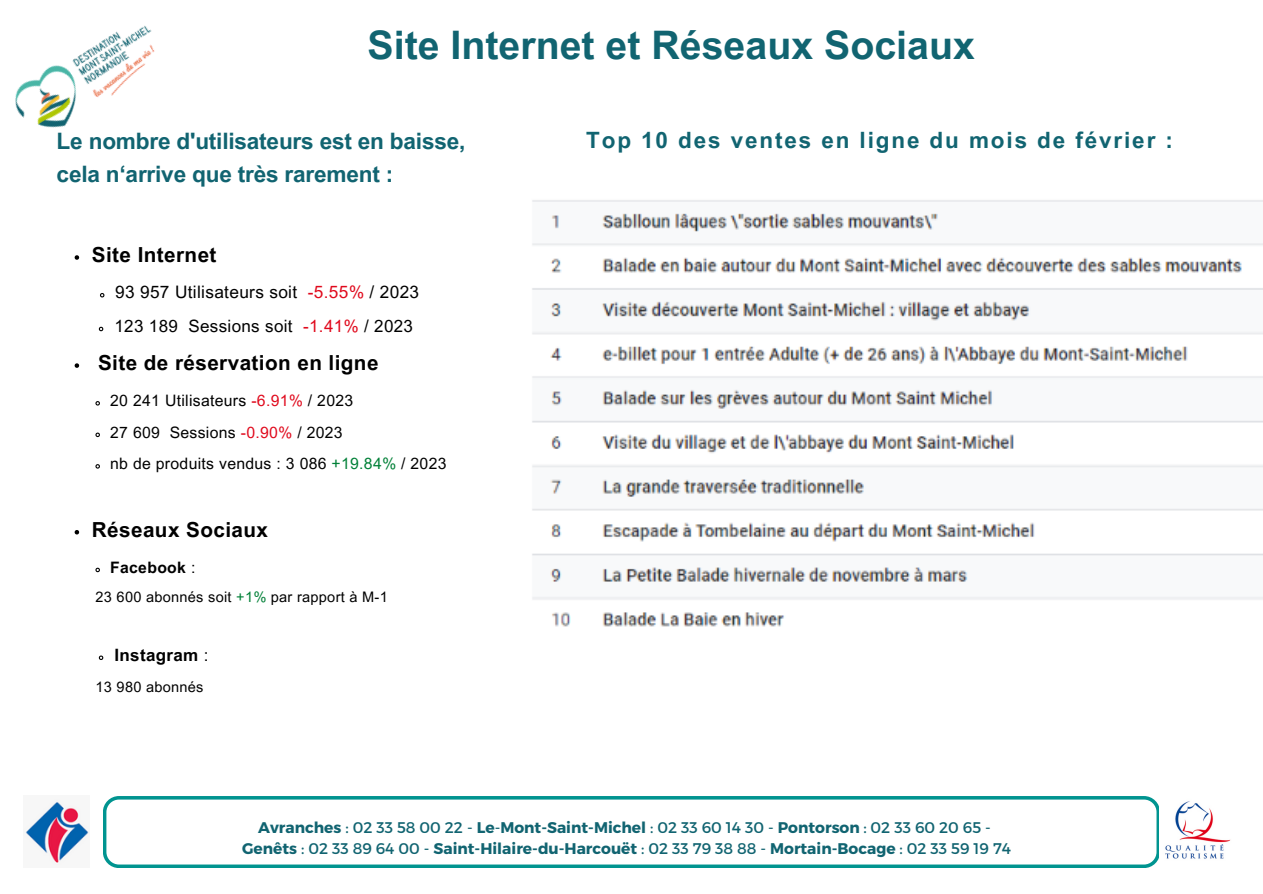
<style>
.page{position:relative;width:1263px;height:894px;background:#fff}
.page>*{position:absolute;margin:0;border:0;box-sizing:border-box;transform-origin:0 0}
.t1{font:700 39.3px "Arial MT Pro";color:#116471}
.t2{font:700 22.65px/32.7px "Arial MT Pro";letter-spacing:-.01em;color:#116471}
.t3{font:700 22.5px "Arial MT Pro";letter-spacing:.085em;color:#116471}
.t4{font:700 20.7px "Arial MT Pro";letter-spacing:.02em;color:#000}
.t5{font:17.25px "Arial MT Pro";letter-spacing:.02em;color:#000}
.t6{font:16.95px "Arial MT Pro";letter-spacing:.02em;color:#000}
.t7{font:700 16.95px "Arial MT Pro";letter-spacing:.02em;color:#000}
.t8{font:15.75px/31.5px "Arial MT Pro";letter-spacing:.02em;color:#000}
.t9{font:700 15.75px "Arial MT Pro";letter-spacing:.02em;color:#000}
.t10{font:700 15.45px/21.3px "Montserrat";color:#116471;text-align:center}
.t11{font:14.55px "Arial MT Pro";letter-spacing:.02em;color:#000}
.s1{color:#e0091c}
.s2{color:#008037}
.s3{font-weight:400}
</style>
<div class="page">
<img style="left:15px;top:25px;width:140px;height:103px">
<svg style="left:103px;top:796px;width:1056px;height:71px"></svg>
<img style="left:1165px;top:801px;width:66px;height:58px">
<img style="left:25px;top:800px;width:64px;height:65px">
<img style="left:532px;top:200px;width:731px;height:427px">
<svg style="left:75px;top:255px;width:4px;height:5px"></svg>
<svg style="left:100px;top:293px;width:5px;height:5px"></svg>
<svg style="left:98px;top:326px;width:6px;height:6px"></svg>
<svg style="left:75px;top:363px;width:4px;height:5px"></svg>
<svg style="left:95px;top:401px;width:5px;height:5px"></svg>
<svg style="left:95px;top:432px;width:5px;height:6px"></svg>
<svg style="left:95px;top:464px;width:5px;height:5px"></svg>
<svg style="left:75px;top:530px;width:4px;height:4px"></svg>
<svg style="left:95px;top:567px;width:5px;height:6px"></svg>
<svg style="left:98px;top:655px;width:6px;height:5px"></svg>
<h1 class="t1" style="left:368px;top:30px;width:609px">Site Internet et Réseaux Sociaux</h1>
<h2 class="t2" style="left:57px;top:128px;width:410px">Le nombre d'utilisateurs est en baisse, cela n‘arrive que très rarement :</h2>
<h3 class="t4" style="left:92px;top:247px;width:126px">Site Internet</h3>
<p class="t5" style="left:115px;top:285px;width:305px">93 957 Utilisateurs soit <span class="s1">-5.55%</span> / 2023</p>
<p class="t6" style="left:114px;top:319px;width:300px">123 189 Sessions soit <span class="s1">-1.41%</span> / 2023</p>
<h3 class="t4" style="left:98px;top:355px;width:282px">Site de réservation en ligne</h3>
<p class="t8" style="left:110px;top:386px;width:338px">20 241 Utilisateurs <span class="s1">-6.91%</span> / 2023<br>27 609 Sessions <span class="s1">-0.90%</span> / 2023<br>nb de produits vendus : 3 086 <span class="s2">+19.84%</span> / 2023</p>
<h3 class="t4" style="left:92px;top:521px;width:178px">Réseaux Sociaux</h3>
<p class="t9" style="left:110px;top:561px;width:87px">Facebook <span class="s3">:</span></p>
<p class="t11" style="left:96px;top:591px;width:294px">23 600 abonnés soit <span class="s2">+1%</span> par rapport à M-1</p>
<p class="t7" style="left:114px;top:648px;width:96px">Instagram <span class="s3">:</span></p>
<p class="t11" style="left:96px;top:681px;width:109px">13 980 abonnés</p>
<h3 class="t3" style="left:586px;top:132px;width:588px">Top 10 des ventes en ligne du mois de février :</h3>
<p class="t10" style="left:242px;top:815px;width:770px">Avranches <span class="s3">: 02 33 58 00 22 -</span> Le<span class="s3">-</span>Mont-Saint-Michel <span class="s3">: 02 33 60 14 30 -</span> Pontorson <span class="s3">: 02 33 60 20 65 -<br></span>Genêts <span class="s3">: 02 33 89 64 00 -</span> Saint-Hilaire-du-Harcouët <span class="s3">: 02 33 79 38 88 -</span> Mortain-Bocage <span class="s3">: 02 33 59 19 74</span></p>
</div>
